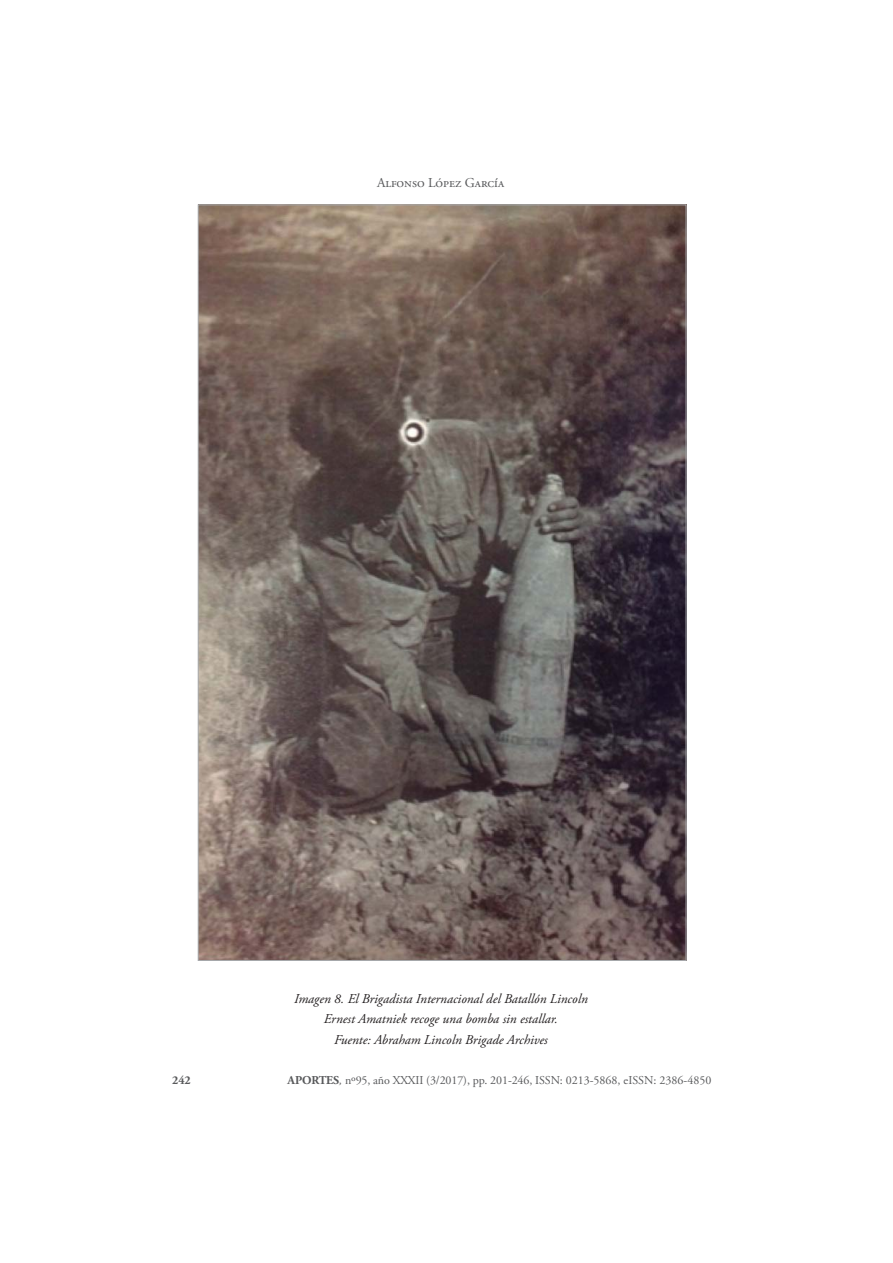
<style>
.page{position:relative;width:893px;height:1263px;background:#fff}
.page>*{position:absolute;margin:0;border:0;box-sizing:border-box;transform-origin:0 0}
.t1{font:italic 13.5px/20.4px "Adobe Garamond Pro";color:#231f20;text-align:center}
.t2{font:13.5px "Adobe Garamond Pro";color:#58595b}
.t3{font:12px "Adobe Garamond Pro";letter-spacing:-.01em;color:#58595b}
.t4{font:700 12px "Adobe Garamond Pro";color:#58595b}
.s1{font-weight:700}
.s2{font-style:italic}
</style>
<div class="page">
<img style="left:200px;top:207px;width:484px;height:752px">
<p class="t2" style="left:377px;top:177px;width:129px">Alfonso López García</p>
<p class="t1" style="left:294px;top:989px;width:295px">Imagen 8. El Brigadista Internacional del Batallón Lincoln<br>Ernest Amatniek recoge una bomba sin estallar.<br>Fuente: Abraham Lincoln Brigade Archives</p>
<p class="t4" style="left:172px;top:1076px;width:20px">242</p>
<p class="t3" style="left:288px;top:1076px;width:425px"><span class="s1">APORTES</span><span class="s2">,</span> nº95, año XXXII (3/2017), pp. 201-246, ISSN: 0213-5868, eISSN: 2386-4850</p>
</div>
